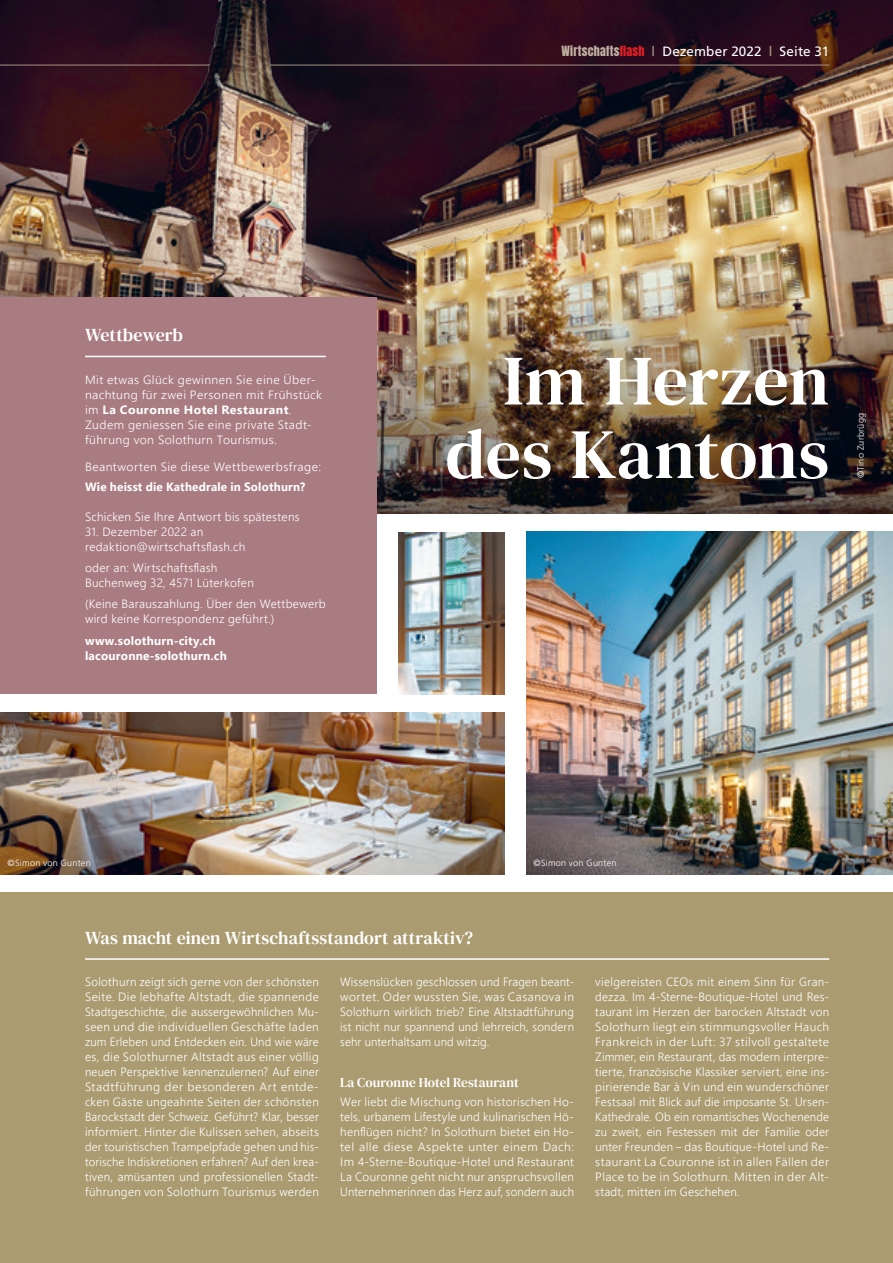
<style>
.page{position:relative;width:893px;height:1263px;background:#fff}
.page>*{position:absolute;margin:0;border:0;box-sizing:border-box;transform-origin:0 0}
.t1{font:70.5px/73.5px "DM Serif Text";letter-spacing:.005em;color:#fff;text-align:right}
.t2{font:18px "DM Serif Text";color:#fff}
.t3{font:13.5px "Frutiger";letter-spacing:.01em;color:#fff}
.t4{font:13.5px "DM Serif Text";color:#fff}
.t5{font:300 12px/15px "Segoe UI";letter-spacing:.025em;color:#fff}
.t6{font:300 12px/15px "Segoe UI";letter-spacing:.025em;color:#fff;text-align:justify;scale:.96 1}
.t7{font:700 12px/15px "Segoe UI";letter-spacing:.015em;color:#fff}
.t8{font:300 9px "Frutiger";letter-spacing:.025em;color:#fff}
.s1{font-family:"Anton";font-size:12px;color:#bfb0a0}
.s2{font-family:"Anton";font-size:12px;color:#e41f25}
.s3{font-weight:700;color:#a59281}
.s4{font-weight:700}
</style>
<div class="page">
<img style="left:0;top:0;width:893px;height:514px">
<img style="left:398px;top:532px;width:106px;height:162px">
<img style="left:0;top:712px;width:504px;height:162px">
<img style="left:526px;top:532px;width:367px;height:342px">
<div style="left:0;top:892px;width:893px;height:371px;background:#aa9b71"></div>
<div style="left:0;top:298px;width:376px;height:396px;background:#a97c81"></div>
<hr style="left:85px;top:958px;width:744px;height:2px;background:#fff">
<hr style="left:85px;top:356px;width:241px;height:1px;background:#fff">
<hr style="left:0;top:65px;width:829px;height:1px;background:#a59281">
<img style="left:0;top:0;width:404px;height:143px">
<p class="t3" style="left:561px;top:44px;width:269px"><span class="s1">Wirtschafts</span><span class="s2">flash</span> <span class="s3">|</span> Dezember 2022 <span class="s3">|</span> Seite 31</p>
<h2 class="t2" style="left:85px;top:324px;width:99px">Wettbewerb</h2>
<p class="t5" style="left:85px;top:371px;width:238px">Mit etwas Glück gewinnen Sie eine Über-- nachtung für zwei Personen mit Frühstück im <span class="s4">La Couronne Hotel Restaurant</span>.<br>Zudem geniessen Sie eine private Stadt&shy;führung von Solothurn Tourismus.</p>
<p class="t5" style="left:85px;top:459px;width:238px">Beantworten Sie diese Wettbewerbsfrage:</p>
<p class="t7" style="left:85px;top:479px;width:222px">Wie heisst die Kathedrale in Solothurn?</p>
<p class="t5" style="left:85px;top:508px;width:216px">Schicken Sie Ihre Antwort bis spätestens</p>
<p class="t5" style="left:85px;top:523px;width:162px">31. Dezember 2022 an redaktion@wirtschaftsflash.ch</p>
<p class="t5" style="left:85px;top:560px;width:170px">oder an: Wirtschaftsflash<br>Buchenweg 32, 4571 Lüterkofen</p>
<p class="t5" style="left:85px;top:596px;width:242px">(Keine Barauszahlung. Über den Wettbewerb wird keine Korrespondenz geführt.)</p>
<p class="t7" style="left:85px;top:633px;width:144px">www.solothurn-city.ch lacouronne-solothurn.ch</p>
<h1 class="t1" style="left:445px;top:345px;width:385px">Im Herzen des Kantons</h1>
<p class="t8" style="left:856px;top:478px;width:67px;rotate:-90deg">©Tino Zurbrügg</p>
<p class="t8" style="left:8px;top:857px;width:85px">©Simon von Gunten</p>
<p class="t8" style="left:533px;top:857px;width:85px">©Simon von Gunten</p>
<h2 class="t2" style="left:85px;top:927px;width:390px">Was macht einen Wirtschaftsstandort attraktiv?</h2>
<p class="t5" style="left:85px;top:974px;width:235px;text-align:justify">Solothurn zeigt sich gerne von der schönsten Seite. Die lebhafte Altstadt, die spannende Stadtgeschichte, die aussergewöhnlichen Mu&shy;seen und die individuellen Geschäfte laden zum Erleben und Entdecken ein. Und wie wäre es, die Solothurner Altstadt aus einer völlig neuen Perspektive kennenzulernen? Auf einer Stadtführung der besonderen Art entde&shy;cken Gäste ungeahnte Seiten der schönsten Barockstadt der Schweiz. Geführt? Klar, besser informiert. Hinter die Kulissen sehen, abseits der touristischen Trampelpfade gehen und his&shy;torische Indiskretionen erfahren? Auf den krea&shy;tiven, amüsanten und professionellen Stadt&shy;führungen von Solothurn Tourismus werden</p>
<p class="t6" style="left:340px;top:974px;width:245px">Wissenslücken geschlossen und Fragen beant&shy;wortet. Oder wussten Sie, was Casanova in Solothurn wirklich trieb? Eine Altstadtführung ist nicht nur spannend und lehrreich, sondern sehr unterhaltsam und witzig.</p>
<p class="t4" style="left:340px;top:1075px;width:180px">La Couronne Hotel Restaurant</p>
<p class="t5" style="left:340px;top:1094px;width:235px;text-align:justify">Wer liebt die Mischung von historischen Ho&shy;tels, urbanem Lifestyle und kulinarischen Hö&shy;henflügen nicht? In Solothurn bietet ein Ho&shy;tel alle diese Aspekte unter einem Dach:<br>Im 4-Sterne-Boutique-Hotel und Restaurant La Couronne geht nicht nur anspruchsvollen Unternehmerinnen das Herz auf, sondern auch</p>
<p class="t5" style="left:595px;top:974px;width:235px;text-align:justify">vielgereisten CEOs mit einem Sinn für Gran&shy;dezza. Im 4-Sterne-- Boutique-Hotel und Res&shy;taurant im Herzen der barocken Altstadt von Solothurn liegt ein stimmungsvoller Hauch Frankreich in der Luft: 37 stilvoll gestaltete Zimmer, ein Restaurant, das modern interpre&shy;tierte, französische Klassiker serviert, eine ins&shy;pirierende Bar à Vin und ein wunderschöner Festsaal mit Blick auf die imposante St. Ursen-Kathedrale. Ob ein romantisches Wochenende zu zweit, ein Festessen mit der Familie oder unter Freunden – das Boutique-Hotel und Re&shy;staurant La Couronne ist in allen Fällen der Place to be in Solothurn. Mitten in der Alt&shy;stadt, mitten im Geschehen.</p>
</div>
